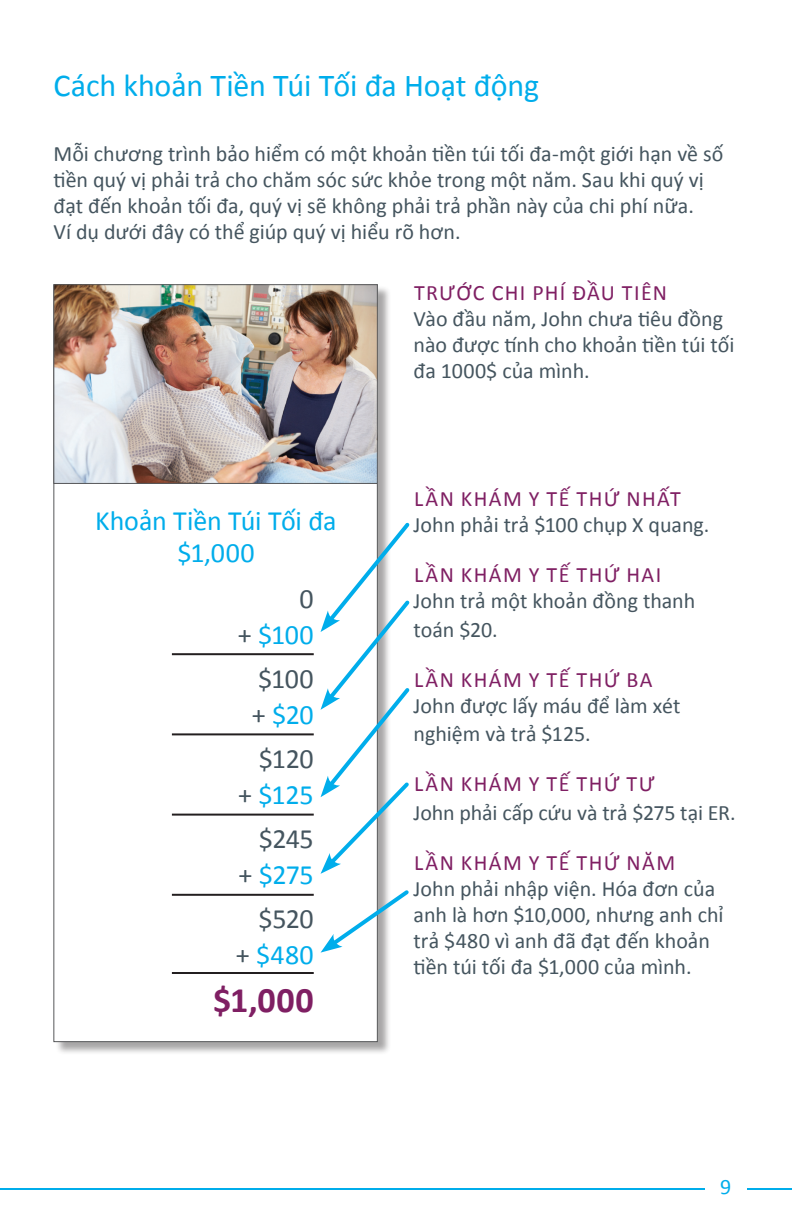
<style>
.page{position:relative;width:792px;height:1224px;background:#fff}
.page>*{position:absolute;margin:0;border:0;box-sizing:border-box;transform-origin:0 0}
.Text{font:700 36px "Calibri";color:#7f1f63}
.Subsection{font:32px "Calibri";letter-spacing:-.005em;color:#00adeb}
.Subsection-2{font:28px/32px "Calibri";letter-spacing:-.005em;color:#00adeb;text-align:center}
.Text-2{font:28px/36px "Calibri";letter-spacing:-.015em;color:#45555f;text-align:right}
.Text-3{font:28px "Calibri";letter-spacing:-.015em;color:#00adeb}
.Text-4{font:22px/26px "Calibri";color:#45555f}
.Subhead_1{font:22px "Calibri";letter-spacing:.065em;color:#7f1f63}
.t1{font:22px "Calibri";color:#00adeb}
.s1{color:#45555f}
.s2{color:#00adeb}
</style>
<div class="page">
<hr style="left:0;top:1188px;width:705px;height:2px;background:#00adeb">
<hr style="left:747px;top:1188px;width:45px;height:2px;background:#00adeb">
<div style="left:55px;top:286px;width:336px;height:769px;background:#231f20;opacity:.4"></div>
<div style="left:54px;top:285px;width:324px;height:757px;background:#fff;border:1px solid #57585a"></div>
<hr style="left:172px;top:653px;width:142px;height:2px;background:#231f20">
<hr style="left:172px;top:733px;width:142px;height:2px;background:#231f20">
<hr style="left:172px;top:814px;width:142px;height:2px;background:#231f20">
<hr style="left:172px;top:894px;width:142px;height:2px;background:#231f20">
<hr style="left:172px;top:972px;width:142px;height:2px;background:#231f20">
<svg style="left:321px;top:519px;width:89px;height:355px"></svg>
<svg style="left:321px;top:887px;width:88px;height:66px"></svg>
<img style="left:56px;top:286px;width:320px;height:196px">
<div style="left:54px;top:284px;width:324px;height:200px;border:1px solid #57585a"></div>
<p class="Subsection" style="left:54px;top:65px;width:487px">Cách khoản Tiền Túi Tối đa Hoạt động</p>
<p class="Text-4" style="left:54px;top:140px;width:671px">Mỗi chương trình bảo hiểm có một khoản tiền túi tối đa-một giới hạn về số tiền quý vị phải trả cho chăm sóc sức khỏe trong một năm. Sau khi quý vị đạt đến khoản tối đa, quý vị sẽ không phải trả phần này của chi phí nữa.</p>
<p class="Text-4" style="left:54px;top:218px;width:408px">Ví dụ dưới đây có thể giúp quý vị hiểu rõ hơn.</p>
<p class="Subhead_1" style="left:414px;top:279px;width:255px">TRƯỚC CHI PHÍ ĐẦU TIÊN</p>
<p class="Text-4" style="left:414px;top:306px;width:322px">Vào đầu năm, John chưa tiêu đồng nào được tính cho khoản tiền túi tối đa 1000$ của mình.</p>
<p class="Subsection-2" style="left:95px;top:505px;width:243px">Khoản Tiền Túi Tối đa $1,000</p>
<p class="Text-2" style="left:300px;top:581px;width:16px">0</p>
<p class="Text-3" style="left:238px;top:617px;width:77px"><span class="s1">+</span> $100</p>
<p class="Text-2" style="left:258px;top:661px;width:57px">$100</p>
<p class="Text-3" style="left:252px;top:697px;width:63px"><span class="s1">+</span> $20</p>
<p class="Text-2" style="left:238px;top:741px;width:77px">$120 + <span class="s2">$125</span></p>
<p class="Text-2" style="left:259px;top:821px;width:56px">$245</p>
<p class="Text-3" style="left:239px;top:857px;width:77px"><span class="s1">+</span> $275</p>
<p class="Text-2" style="left:258px;top:901px;width:57px">$520</p>
<p class="Text-3" style="left:236px;top:937px;width:79px"><span class="s1">+</span> $480</p>
<p class="Text" style="left:213px;top:977px;width:102px">$1,000</p>
<p class="Subhead_1" style="left:414px;top:485px;width:268px">LẦN KHÁM Y TẾ THỨ NHẤT</p>
<p class="Text-4" style="left:414px;top:512px;width:297px">John phải trả $100 chụp X quang.</p>
<p class="Subhead_1" style="left:414px;top:561px;width:249px">LẦN KHÁM Y TẾ THỨ HAI</p>
<p class="Text-4" style="left:414px;top:586px;width:283px;line-height:28.8px">John trả một khoản đồng thanh toán $20.</p>
<p class="Subhead_1" style="left:414px;top:665px;width:240px">LẦN KHÁM Y TẾ THỨ BA</p>
<p class="Text-4" style="left:414px;top:691px;width:268px;line-height:28.8px">John được lấy máu để làm xét nghiệm và trả $125.</p>
<p class="Subhead_1" style="left:414px;top:770px;width:242px">LẦN KHÁM Y TẾ THỨ TƯ</p>
<p class="Text-4" style="left:414px;top:800px;width:324px">John phải cấp cứu và trả $275 tại ER.</p>
<p class="Subhead_1" style="left:414px;top:849px;width:263px">LẦN KHÁM Y TẾ THỨ NĂM</p>
<p class="Text-4" style="left:414px;top:876px;width:312px">John phải nhập viện. Hóa đơn của anh là hơn $10,000, nhưng anh chỉ trả $480 vì anh đã đạt đến khoản tiền túi tối đa $1,000 của mình.</p>
<p class="t1" style="left:720px;top:1173px;width:13px">9</p>
</div>
